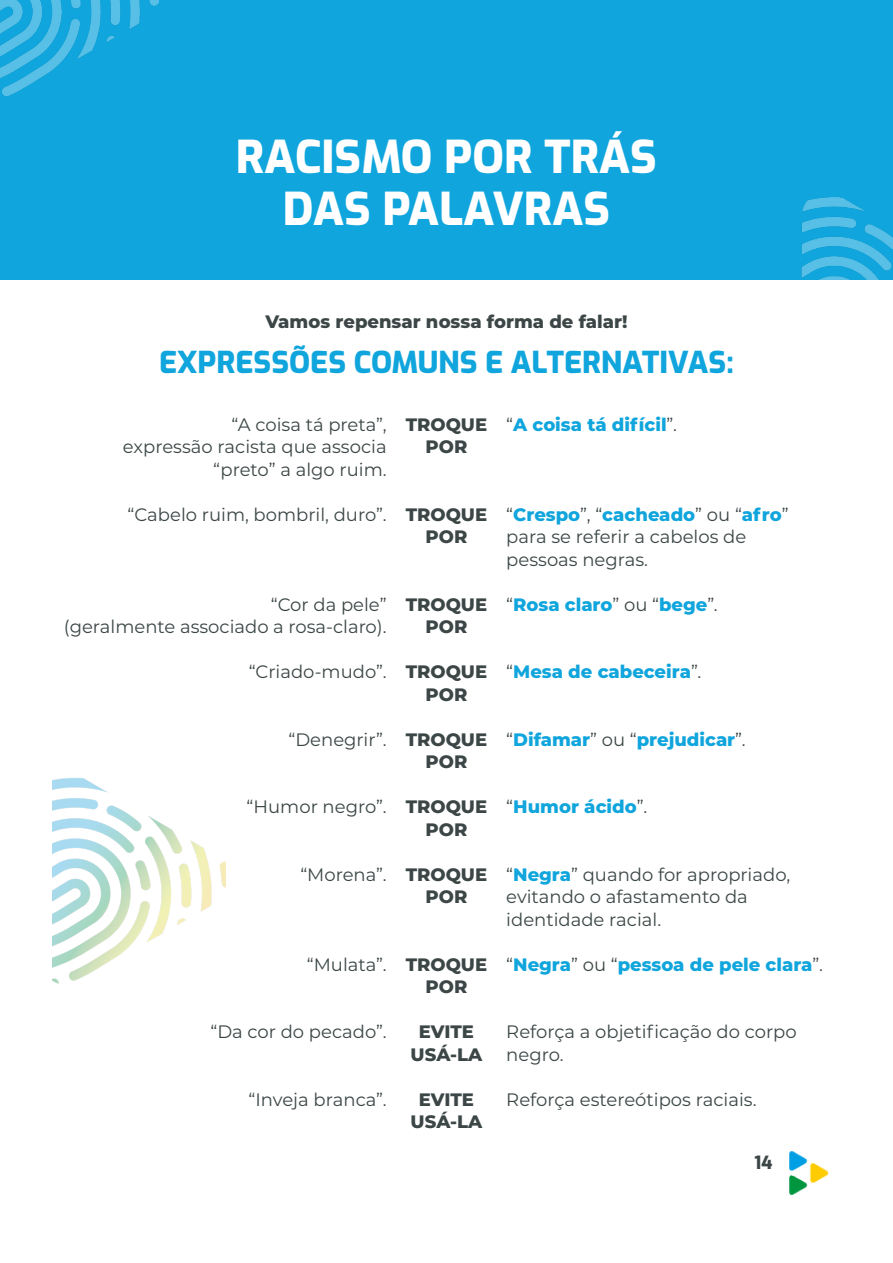
<style>
.page{position:relative;width:893px;height:1263px;background:#fff}
.page>*{position:absolute;margin:0;border:0;box-sizing:border-box;transform-origin:0 0}
.Título__Exo{font:800 45px "Exo";color:#fff}
.Subtítulo__Exo{font:800 30px "Exo";color:#10a5dc}
.Texto_Corrido__Montserrart{font:18px/22.5px "Montserrat";color:#3c4646}
.Texto_Corrido__Montserrart-2{font:800 18px/22.5px "Montserrat";color:#3c4646;text-align:center}
.Texto_Corrido__Montserrart-3{font:800 18px "Montserrat";color:#10a5dc}
.t1{font:800 18px "Exo";color:#3c4646}
.s1{font-weight:400;color:#3c4646}
.s2{font-weight:800;color:#10a5dc}
</style>
<div class="page">
<img style="left:789px;top:1151px;width:39px;height:44px">
<div style="left:0;top:0;width:893px;height:279px;background:#10a5dc"></div>
<img style="left:802px;top:198px;width:91px;height:81px">
<img style="left:0;top:0;width:158px;height:96px">
<img style="left:53px;top:778px;width:172px;height:206px">
<p class="Título__Exo" style="left:236px;top:122px;width:422px">RACISMO POR TRÁS</p>
<p class="Título__Exo" style="left:283px;top:174px;width:329px">DAS PALAVRAS</p>
<p class="Texto_Corrido__Montserrart-2" style="left:265px;top:309px;width:363px">Vamos repensar nossa forma de falar!</p>
<p class="Subtítulo__Exo" style="left:159px;top:339px;width:576px">EXPRESSÕES COMUNS E ALTERNATIVAS:</p>
<p class="Texto_Corrido__Montserrart" style="left:232px;top:412px;width:157px">“A coisa tá preta”,</p>
<p class="Texto_Corrido__Montserrart" style="left:123px;top:435px;width:265px">expressão racista que associa</p>
<p class="Texto_Corrido__Montserrart" style="left:213px;top:457px;width:175px">“preto” a algo ruim.</p>
<p class="Texto_Corrido__Montserrart" style="left:128px;top:502px;width:261px">“Cabelo ruim, bombril, duro”.</p>
<p class="Texto_Corrido__Montserrart-2" style="left:406px;top:412px;width:83px">TROQUE<br>POR</p>
<p class="Texto_Corrido__Montserrart-2" style="left:406px;top:502px;width:83px">TROQUE<br>POR</p>
<p class="Texto_Corrido__Montserrart" style="left:271px;top:592px;width:117px">“Cor da pele”</p>
<p class="Texto_Corrido__Montserrart" style="left:64px;top:615px;width:324px">(geralmente associado a rosa-claro).</p>
<p class="Texto_Corrido__Montserrart" style="left:249px;top:660px;width:139px">“Criado-mudo”.</p>
<p class="Texto_Corrido__Montserrart" style="left:288px;top:727px;width:100px">“Denegrir”.</p>
<p class="Texto_Corrido__Montserrart" style="left:247px;top:795px;width:142px">“Humor negro”.</p>
<p class="Texto_Corrido__Montserrart" style="left:300px;top:862px;width:88px">“Morena”.</p>
<p class="Texto_Corrido__Montserrart-2" style="left:406px;top:592px;width:83px">TROQUE<br>POR</p>
<p class="Texto_Corrido__Montserrart-2" style="left:406px;top:659px;width:83px">TROQUE<br>POR</p>
<p class="Texto_Corrido__Montserrart-2" style="left:406px;top:727px;width:83px">TROQUE<br>POR</p>
<p class="Texto_Corrido__Montserrart-2" style="left:406px;top:794px;width:83px">TROQUE<br>POR</p>
<p class="Texto_Corrido__Montserrart-2" style="left:406px;top:862px;width:83px">TROQUE<br>POR</p>
<p class="Texto_Corrido__Montserrart" style="left:307px;top:952px;width:81px">“Mulata”.</p>
<p class="Texto_Corrido__Montserrart" style="left:210px;top:1020px;width:178px">“Da cor do pecado”.</p>
<p class="Texto_Corrido__Montserrart" style="left:249px;top:1087px;width:140px">“Inveja branca”.</p>
<p class="Texto_Corrido__Montserrart-2" style="left:406px;top:952px;width:83px">TROQUE<br>POR</p>
<p class="Texto_Corrido__Montserrart-2" style="left:411px;top:1019px;width:73px">EVITE<br>USÁ-LA</p>
<p class="Texto_Corrido__Montserrart-2" style="left:411px;top:1087px;width:73px">EVITE<br>USÁ-LA</p>
<p class="Texto_Corrido__Montserrart-3" style="left:506px;top:411px;width:172px"><span class="s1">“</span>A coisa tá difícil<span class="s1">”.</span></p>
<p class="Texto_Corrido__Montserrart" style="left:506px;top:502px;width:284px">“<span class="s2">Crespo</span>”, “<span class="s2">cacheado</span>” ou “<span class="s2">afro</span>” para se referir a cabelos de</p>
<p class="Texto_Corrido__Montserrart" style="left:506px;top:547px;width:143px">pessoas negras.</p>
<p class="Texto_Corrido__Montserrart-3" style="left:506px;top:591px;width:213px"><span class="s1">“</span>Rosa claro<span class="s1">” ou “</span>bege<span class="s1">”.</span></p>
<p class="Texto_Corrido__Montserrart-3" style="left:506px;top:658px;width:197px"><span class="s1">“</span>Mesa de cabeceira<span class="s1">”.</span></p>
<p class="Texto_Corrido__Montserrart-3" style="left:506px;top:726px;width:241px"><span class="s1">“</span>Difamar<span class="s1">” ou “</span>prejudicar<span class="s1">”.</span></p>
<p class="Texto_Corrido__Montserrart-3" style="left:506px;top:793px;width:142px"><span class="s1">“</span>Humor ácido<span class="s1">”.</span></p>
<p class="Texto_Corrido__Montserrart" style="left:506px;top:862px;width:285px">“<span class="s2">Negra</span>” quando for apropriado,</p>
<p class="Texto_Corrido__Montserrart" style="left:506px;top:885px;width:243px">evitando o afastamento da</p>
<p class="Texto_Corrido__Montserrart" style="left:506px;top:907px;width:156px">identidade racial.</p>
<p class="Texto_Corrido__Montserrart-3" style="left:506px;top:951px;width:318px"><span class="s1">“</span>Negra<span class="s1">” ou “</span>pessoa de pele clara<span class="s1">”.</span></p>
<p class="Texto_Corrido__Montserrart" style="left:506px;top:1020px;width:292px">Reforça a objetificação do corpo negro.</p>
<p class="Texto_Corrido__Montserrart" style="left:506px;top:1087px;width:252px">Reforça estereótipos raciais.</p>
<p class="t1" style="left:754px;top:1149px;width:20px">14</p>
</div>
